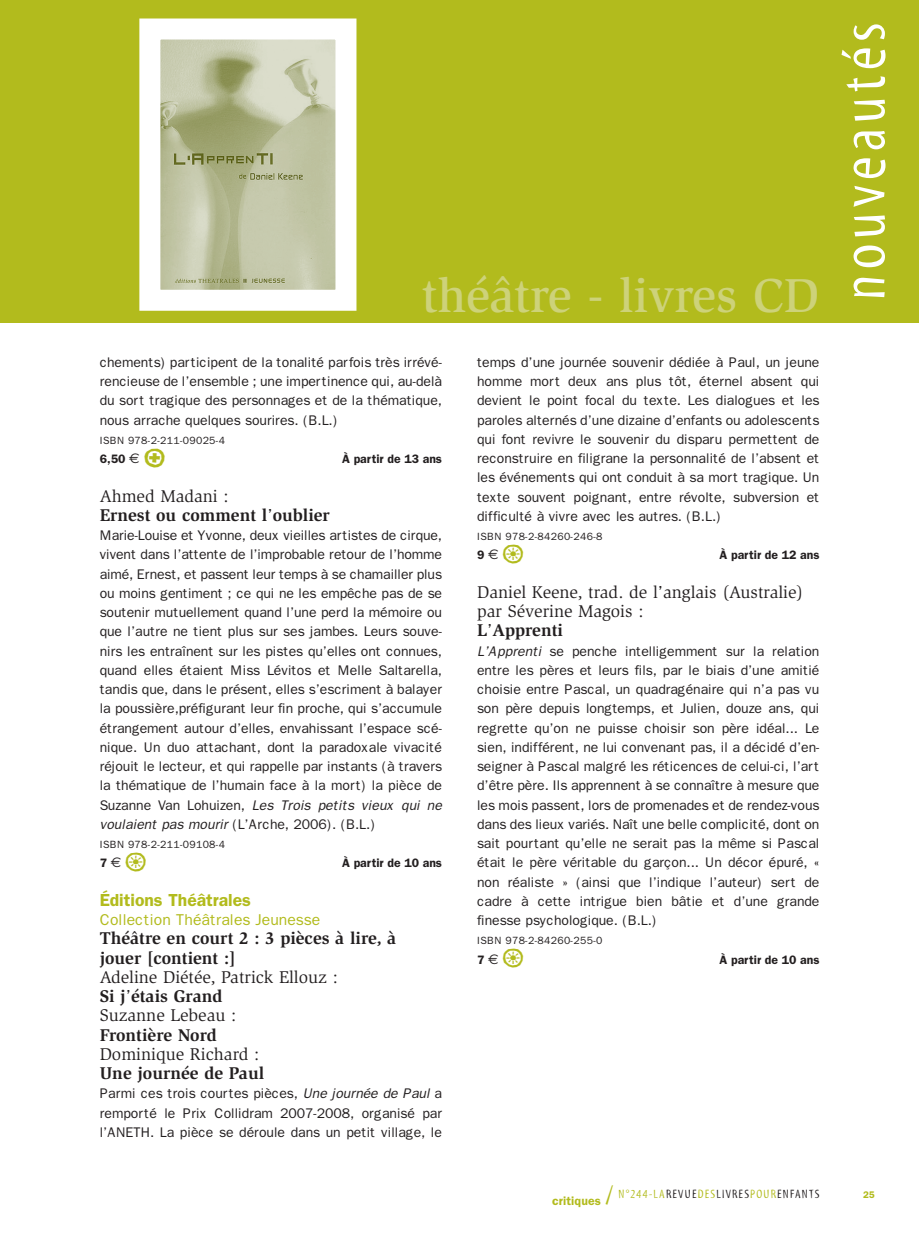
<style>
.page{position:relative;width:919px;height:1241px;background:#fff}
.page>*{position:absolute;margin:0;border:0;box-sizing:border-box;transform-origin:0 0}
.t1{font:63px "Myriad Tilt";letter-spacing:.08em;color:#fff}
.t2{font:500 49px "Slimbach";color:#cdd27a}
.t3{font:35px "Ale Signs White LL";color:#b2bb1d}
.t4{font:17.5px/19.2px "Slimbach";color:#231f20}
.t5{font:700 17.5px/19.2px "Slimbach";color:#231f20}
.t6{font:600 17.5px "Franklin Gothic";color:#b2bb1d}
.t7{font:15.75px "Franklin Gothic";color:#b2bb1d}
.t8{font:14px/19.2px "Franklin Gothic";letter-spacing:-.005em;color:#231f20;text-align:justify}
.t9{font:600 12.25px "Franklin Gothic";color:#231f20}
.t10{font:12.25px "Myriad Tilt";letter-spacing:.1em;color:#231f20}
.t11{font:10.5px "Franklin Gothic";letter-spacing:.03em;color:#231f20}
.t12{font:600 9.62px "Franklin Gothic";color:#b2bb1d}
.s1{font-family:"Euro Sans";font-weight:400;font-size:14px}
.s2{font-weight:400}
.s3{font-family:"Franklin Gothic";font-weight:400}
.s4{font-style:italic}
.s5{font-weight:700}
.s6{font-family:"Franklin Gothic"}
.s7{font-family:"Franklin Gothic";font-weight:600;color:#b2bb1d}
.s8{font-size:26.25px;color:#b2bb1d}
.s9{color:#b2bb1d}
</style>
<div class="page">
<div style="left:0;top:0;width:919px;height:323px;background:#b2bb1d"></div>
<img style="left:161px;top:41px;width:173px;height:248px">
<div style="left:139px;top:19px;width:217px;height:292px;border:21px solid #fff"></div>
<h2 class="t2" style="left:422px;top:276px;width:398px">théâtre - livres CD</h2>
<p class="t8" style="left:100px;top:354px;width:344px">chements) participent de la tonalité parfois très irrévé&shy;rencieuse de l’ensemble ; une impertinence qui, au-delà du sort tragique des personnages et de la thématique, nous arrache quelques sourires. (B.L.)</p>
<p class="t11" style="left:100px;top:437px;width:127px">ISBN 978-2-211-09025-4</p>
<p class="t9" style="left:100px;top:455px;width:41px">6,50 <span class="s1">€</span></p>
<h3 class="t3" style="left:143px;top:435px;width:24px">U</h3>
<p class="t9" style="left:342px;top:455px;width:101px">À partir de 13 ans</p>
<p class="t5" style="left:100px;top:487px;width:232px"><span class="s2">Ahmed Madani :<br></span>Ernest ou comment l<span class="s3">’</span>oublier</p>
<p class="t8" style="left:100px;top:527px;width:346px;text-align:left">Marie-Louise et Yvonne, deux vieilles artistes de cirque, vivent dans l’attente de l’improbable retour de l’homme aimé, Ernest, et passent leur temps à se chamailler plus ou moins gentiment ; ce qui ne les empêche pas de se soutenir mutuellement quand l’une perd la mémoire ou que l’autre ne tient plus sur ses jambes. Leurs souve&shy;nirs les entraînent sur les pistes qu’elles ont connues, quand elles étaient Miss Lévitos et Melle Saltarella, tandis que, dans le présent, elles s’escriment à balayer la poussière,préfigurant leur fin proche, qui s’accumule étrangement autour d’elles, envahissant l’espace scé&shy;nique. Un duo attachant, dont la paradoxale vivacité réjouit le lecteur, et qui rappelle par instants (à travers la thématique de l’humain face à la mort) la pièce de Suzanne Van Lohuizen, <span class="s4">Les Trois petits vieux qui ne voulaient pas mourir</span> (L’Arche, 2006). (B.L.)</p>
<p class="t11" style="left:100px;top:841px;width:127px">ISBN 978-2-211-09108-4</p>
<p class="t9" style="left:100px;top:859px;width:23px">7 <span class="s1">€</span></p>
<h3 class="t3" style="left:125px;top:840px;width:24px">o</h3>
<p class="t9" style="left:342px;top:859px;width:101px">À partir de 10 ans</p>
<p class="t6" style="left:100px;top:894px;width:153px">Éditions Théâtrales</p>
<p class="t7" style="left:100px;top:914px;width:222px">Collection Théâtrales Jeunesse</p>
<p class="t5" style="left:100px;top:930px;width:298px">Théâtre en court 2 : 3 pièces à lire, à jouer [contient :]</p>
<p class="t4" style="left:100px;top:969px;width:240px">Adeline Diétée, Patrick Ellouz :<br><span class="s5">Si j</span><span class="s6">’</span><span class="s5">étais Grand<br></span>Suzanne Lebeau :</p>
<p class="t5" style="left:100px;top:1026px;width:119px">Frontière Nord</p>
<p class="t4" style="left:100px;top:1046px;width:161px">Dominique Richard :</p>
<p class="t5" style="left:100px;top:1065px;width:166px">Une journée de Paul</p>
<p class="t8" style="left:100px;top:1085px;width:344px">Parmi ces trois courtes pièces, <span class="s4">Une journée de Paul</span> a remporté le Prix Collidram 2007-2008, organisé par l’ANETH. La pièce se déroule dans un petit village, le</p>
<p class="t8" style="left:477px;top:354px;width:344px">temps d’une journée souvenir dédiée à Paul, un jeune homme mort deux ans plus tôt, éternel absent qui devient le point focal du texte. Les dialogues et les paroles alternés d’une dizaine d’enfants ou adolescents qui font revivre le souvenir du disparu permettent de reconstruire en filigrane la personnalité de l’absent et les événements qui ont conduit à sa mort tragique. Un texte souvent poignant, entre révolte, subversion et difficulté à vivre avec les autres. (B.L.)</p>
<p class="t11" style="left:477px;top:533px;width:127px">ISBN 978-2-84260-246-8</p>
<p class="t9" style="left:477px;top:551px;width:23px">9 <span class="s1">€</span></p>
<h3 class="t3" style="left:502px;top:532px;width:24px">o</h3>
<p class="t9" style="left:719px;top:551px;width:101px">À partir de 12 ans</p>
<p class="t4" style="left:477px;top:584px;width:328px">Daniel Keene, trad. de l<span class="s6">’</span>anglais (Australie) par Séverine Magois :<br><span class="s5">L</span><span class="s6">’</span><span class="s5">Apprenti</span></p>
<p class="t8" style="left:477px;top:642px;width:344px"><span class="s4">L’Apprenti</span> se penche intelligemment sur la relation entre les pères et leurs fils, par le biais d’une amitié choisie entre Pascal, un quadragénaire qui n’a pas vu son père depuis longtemps, et Julien, douze ans, qui regrette qu’on ne puisse choisir son père idéal... Le sien, indifférent, ne lui convenant pas, il a décidé d’en&shy;seigner à Pascal malgré les réticences de celui-ci, l’art d’être père. Ils apprennent à se connaître à mesure que les mois passent, lors de promenades et de rendez-vous dans des lieux variés. Naît une belle complicité, dont on sait pourtant qu’elle ne serait pas la même si Pascal était le père véritable du garçon... Un décor épuré, « non réaliste » (ainsi que l’indique l’auteur) sert de cadre à cette intrigue bien bâtie et d’une grande finesse psychologique. (B.L.)</p>
<p class="t11" style="left:477px;top:937px;width:127px">ISBN 978-2-84260-255-0</p>
<p class="t9" style="left:477px;top:955px;width:23px">7 <span class="s1">€</span></p>
<h3 class="t3" style="left:502px;top:936px;width:24px">o</h3>
<p class="t9" style="left:719px;top:955px;width:101px">À partir de 10 ans</p>
<p class="t10" style="left:552px;top:1189px;width:269px"><span class="s7">critiques</span> <span class="s8">/</span> <span class="s9">N°244-LA</span>REVUE<span class="s9">DES</span>LIVRES<span class="s9">POUR</span>ENFANTS</p>
<h1 class="t1" style="left:840px;top:301px;width:280px;rotate:-90deg">nouveautés</h1>
<p class="t12" style="left:863px;top:1191px;width:13px">25</p>
</div>
